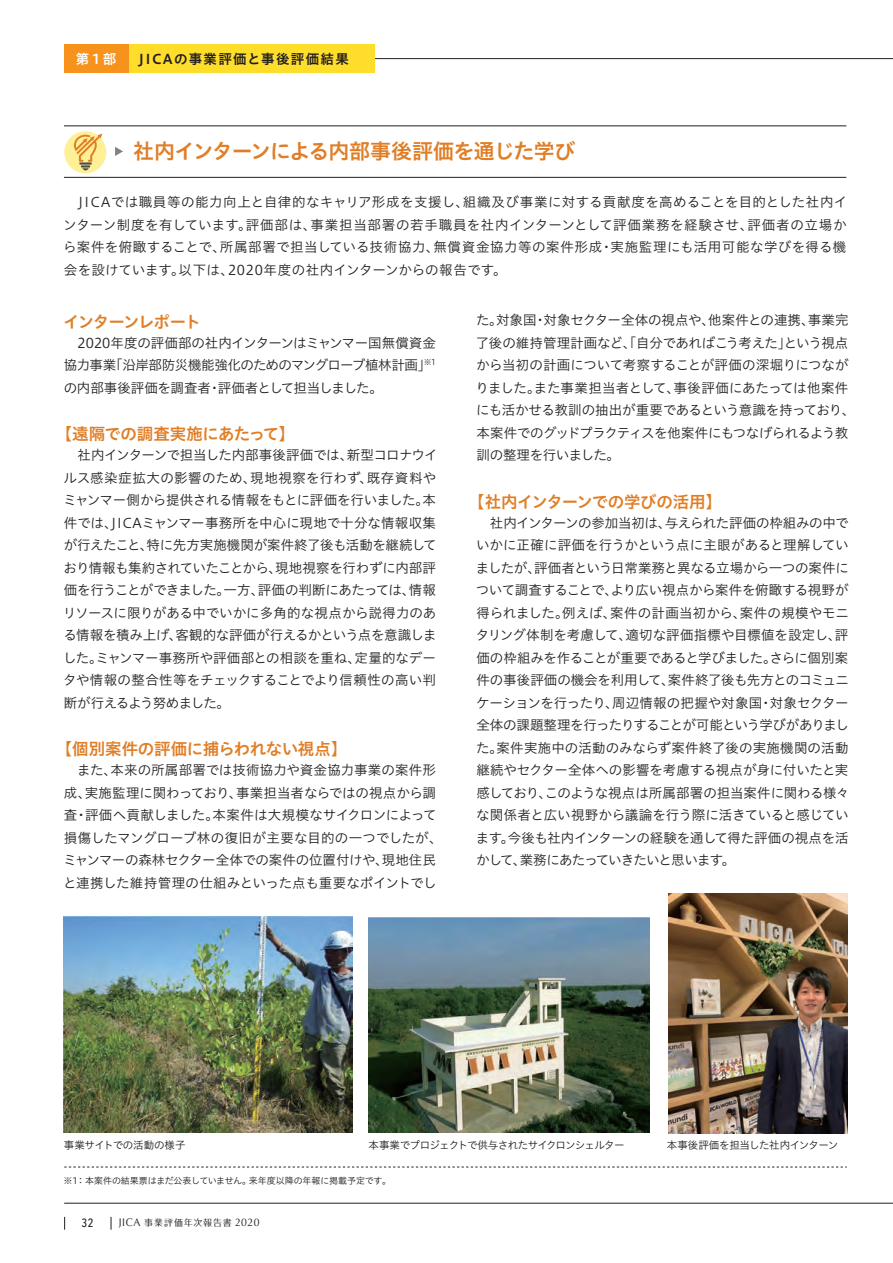
<style>
.page{position:relative;width:893px;height:1263px;background:#fff}
.page>*{position:absolute;margin:0;border:0;box-sizing:border-box;transform-origin:0 0}
.t1{font:21px "Hiragino UD Sans Std W6";letter-spacing:-.045em;color:#e07e26}
.t2{font:16.5px "Hiragino UD Sans Std W6";letter-spacing:-.03em;color:#e07e26}
.t3{font:16.5px "Hiragino UD Sans Std W6";letter-spacing:-.09em;color:#e07e26}
.t4{font:13.5px/22.5px "Hiragino UD Sans Std W3";letter-spacing:-.015em;color:#231f20;text-align:justify}
.t5{font:13.5px "Hiragino UD Sans Std W6";letter-spacing:.1em;color:#231f20}
.t6{font:13.5px "Hiragino UD Sans Std W6";color:#fff}
.t7{font:500 12px "Avenir Next Condensed";color:#231f20}
.t8{font:10.5px "Hiragino UD Sans Std W3";letter-spacing:-.05em;color:#231f20}
.t9{font:10.5px "Hiragino UD Sans Std W3";letter-spacing:-.03em;color:#231f20}
.t10{font:10.5px "Hiragino UD Sans Std W3";letter-spacing:-.015em;color:#231f20}
.t11{font:9px "Hiragino UD Sans Std W3";letter-spacing:-.015em;color:#231f20}
.t12{font:9px "Folk Pro";letter-spacing:.09em;color:#231f20}
.s1{font-family:"Optima";font-size:10.95px}
</style>
<div class="page">
<hr style="left:64px;top:1203px;width:829px;height:1px;background:#231f20">
<svg style="left:64px;top:1217px;width:1px;height:12px"></svg>
<svg style="left:111px;top:1217px;width:1px;height:12px"></svg>
<hr style="left:64px;top:126px;width:782px;height:1px;background:#231f20">
<hr style="left:64px;top:177px;width:782px;height:1px;background:#231f20">
<svg style="left:115px;top:147px;width:8px;height:9px"></svg>
<div style="left:64px;top:131px;width:42px;height:42px;background:#fff097;border-radius:50%"></div>
<svg style="left:70px;top:132px;width:32px;height:38px"></svg>
<img style="left:668px;top:894px;width:180px;height:239px">
<img style="left:369px;top:917px;width:280px;height:216px">
<img style="left:64px;top:917px;width:288px;height:216px">
<hr style="left:219px;top:58px;width:674px;height:1px;background:#231f20">
<div style="left:65px;top:44px;width:310px;height:29px;background:#ffdd2b"></div>
<div style="left:65px;top:44px;width:64px;height:29px;background:#f7931d"></div>
<svg style="left:64px;top:1167px;width:783px;height:1px"></svg>
<p class="t6" style="left:76px;top:48px;width:42px">第1部</p>
<p class="t5" style="left:139px;top:48px;width:212px">JICAの事業評価と事後評価結果</p>
<h1 class="t1" style="left:133px;top:135px;width:444px">社内インターンによる内部事後評価を通じた学び</h1>
<p class="t4" style="left:63px;top:190px;width:785px">　JICAでは職員等の能力向上と自律的なキャリア形成を支援し、組織及び事業に対する貢献度を高めることを目的とした社内インターン制度を有しています。評価部は、事業担当部署の若手職員を社内インターンとして評価業務を経験させ、評価者の立場から案件を俯瞰することで、所属部署で担当している技術協力、無償資金協力等の案件形成・実施監理にも活用可能な学びを得る機会を設けています。以下は、2020年度の社内インターンからの報告です。</p>
<p class="t3" style="left:63px;top:309px;width:139px">インターンレポート</p>
<p class="t4" style="left:64px;top:331px;width:374px">　2020年度の評価部の社内インターンはミャンマー国無償資金協力事業「沿岸部防災機能強化のためのマングローブ植林計画」<sup>※1</sup>の内部事後評価を調査者・評価者として担当しました。</p>
<p class="t2" style="left:56px;top:421px;width:241px">【遠隔での調査実施にあたって】</p>
<p class="t4" style="left:63px;top:443px;width:376px">　社内インターンで担当した内部事後評価では、新型コロナウイルス感染症拡大の影響のため、現地視察を行わず、既存資料やミャンマー側から提供される情報をもとに評価を行いました。本件では、JICAミャンマー事務所を中心に現地で十分な情報収集が行えたこと、特に先方実施機関が案件終了後も活動を継続しており情報も集約されていたことから、現地視察を行わずに内部評価を行うことができました。一方、評価の判断にあたっては、情報リソースに限りがある中でいかに多角的な視点から説得力のある情報を積み上げ、客観的な評価が行えるかという点を意識しました。ミャンマー事務所や評価部との相談を重ね、定量的なデータや情報の整合性等をチェックすることでより信頼性の高い判断が行えるよう努めました。</p>
<p class="t2" style="left:56px;top:736px;width:293px">【個別案件の評価に捕らわれない視点】</p>
<p class="t4" style="left:63px;top:758px;width:381px;text-align:left">　また、本来の所属部署では技術協力や資金協力事業の案件形成、実施監理に関わっており、事業担当者ならではの視点から調査・評価へ貢献しました。本案件は大規模なサイクロンによって損傷したマングローブ林の復旧が主要な目的の一つでしたが、ミャンマーの森林セクター全体での案件の位置付けや、現地住民と連携した維持管理の仕組みといった点も重要なポイントでし</p>
<p class="t4" style="left:476px;top:308px;width:381px;text-align:left">た。対象国・対象セクター全体の視点や、他案件との連携、事業完了後の維持管理計画など、「自分であればこう考えた」という視点から当初の計画について考察することが評価の深堀りにつながりました。また事業担当者として、事後評価にあたっては他案件にも活かせる教訓の抽出が重要であるという意識を持っており、本案件でのグッドプラクティスを他案件にもつなげられるよう教訓の整理を行いました。</p>
<p class="t2" style="left:468px;top:489px;width:255px">【社内インターンでの学びの活用】</p>
<p class="t4" style="left:476px;top:511px;width:375px">　社内インターンの参加当初は、与えられた評価の枠組みの中でいかに正確に評価を行うかという点に主眼があると理解していましたが、評価者という日常業務と異なる立場から一つの案件について調査することで、より広い視点から案件を俯瞰する視野が得られました。例えば、案件の計画当初から、案件の規模やモニタリング体制を考慮して、適切な評価指標や目標値を設定し、評価の枠組みを作ることが重要であると学びました。さらに個別案件の事後評価の機会を利用して、案件終了後も先方とのコミュニケーションを行ったり、周辺情報の把握や対象国・対象セクター全体の課題整理を行ったりすることが可能という学びがありました。案件実施中の活動のみならず案件終了後の実施機関の活動継続やセクター全体への影響を考慮する視点が身に付いたと実感しており、このような視点は所属部署の担当案件に関わる様々な関係者と広い視野から議論を行う際に活きていると感じています。今後も社内インターンの経験を通して得た評価の視点を活かして、業務にあたっていきたいと思います。</p>
<p class="t10" style="left:64px;top:1137px;width:123px">事業サイトでの活動の様子</p>
<p class="t8" style="left:369px;top:1137px;width:258px">本事業でプロジェクトで供与されたサイクロンシェルター</p>
<p class="t9" style="left:667px;top:1137px;width:173px">本事後評価を担当した社内インターン</p>
<p class="t11" style="left:64px;top:1173px;width:329px">※1：本案件の結果票はまだ公表していません。来年度以降の年報に掲載予定です。</p>
<p class="t7" style="left:82px;top:1216px;width:14px">32</p>
<p class="t12" style="left:119px;top:1215px;width:142px"><span class="s1">JICA</span> 事業評価年次報告書 <span class="s1">2020</span></p>
</div>
